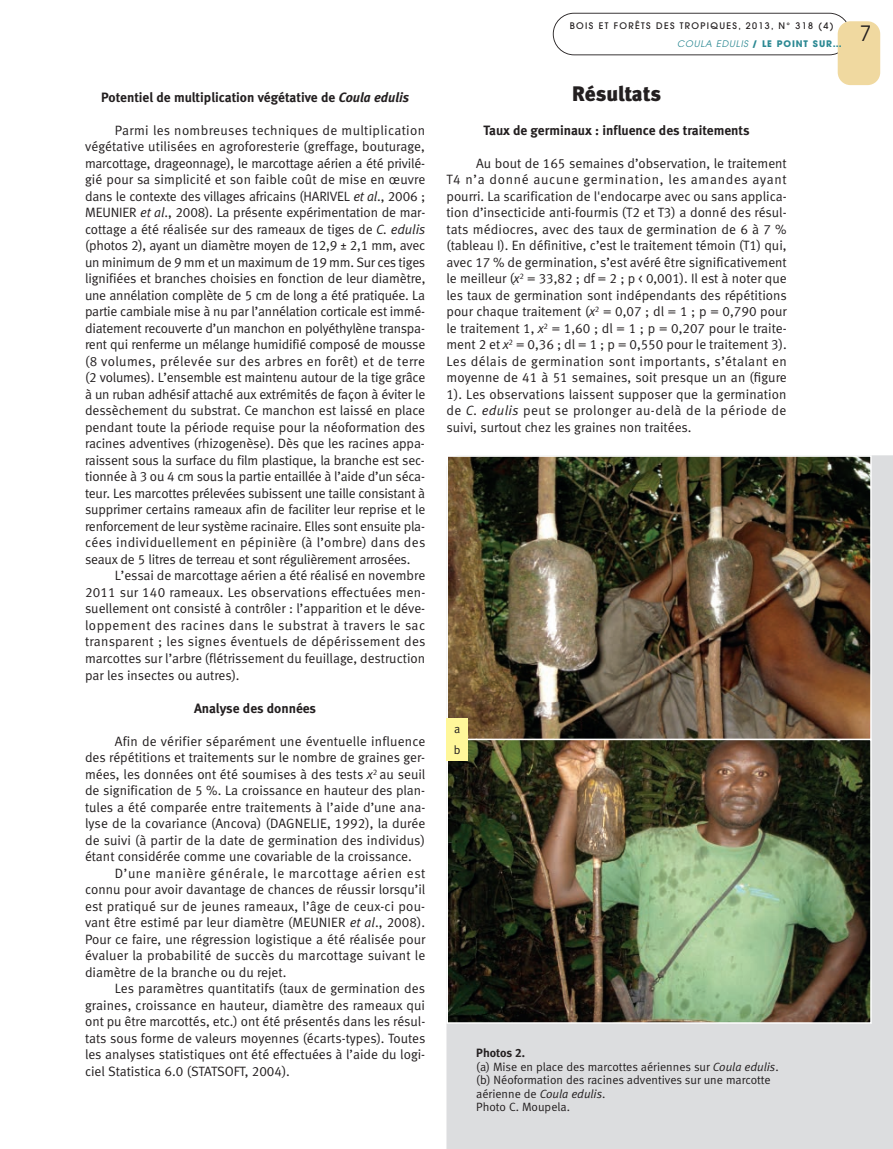
<style>
.page{position:relative;width:893px;height:1149px;background:#fff}
.page>*{position:absolute;margin:0;border:0;box-sizing:border-box;transform-origin:0 0}
.t1{font:21px "Meta Black LF";letter-spacing:-.005em;color:#231f20}
.t2{font:21px "Avant Garde";color:#231f20}
.t3{font:13.5px/16.5px "Meta Normal LF";color:#231f20;text-align:justify}
.t4{font:13.5px "Meta Bold LF";color:#231f20}
.t5{font:12px/13.5px "Meta Normal LF";color:#231f20}
.t6{font:12px "Meta Bold LF";color:#231f20}
.t7{font:500 9px "Avant Garde";letter-spacing:.15em;color:#231f20}
.t8{font:700 9px "Avant Garde";letter-spacing:.1em;color:#2c8993}
.s1{font-style:italic}
.s2{font-weight:400;font-style:italic}
</style>
<div class="page">
<svg style="left:553px;top:13px;width:294px;height:42px"></svg>
<div style="left:838px;top:21px;width:42px;height:64px;background:#f0d9a0;border-radius:13px"></div>
<div style="left:446px;top:455px;width:447px;height:693px;background:#dcdddf"></div>
<img style="left:449px;top:458px;width:420px;height:279px">
<div style="left:446px;top:455px;width:426px;height:285px;border:2px solid #fff"></div>
<img style="left:449px;top:741px;width:420px;height:279px">
<div style="left:446px;top:738px;width:426px;height:285px;border:2px solid #fff"></div>
<div style="left:446px;top:717px;width:22px;height:22px;background:#fff79a"></div>
<div style="left:446px;top:739px;width:22px;height:21px;background:#fff79a"></div>
<p class="t4" style="left:101px;top:92px;width:309px">Potentiel de multiplication végétative de <span class="s1">Coula edulis</span></p>
<p class="t3" style="left:85px;top:123px;width:342px;text-indent:30px">Parmi les nombreuses techniques de multiplication végétative utilisées en agroforesterie (greffage, bouturage, marcottage, drageonnage), le marcottage aérien a été privilé&shy;gié pour sa simplicité et son faible coût de mise en œuvre dans le contexte des villages africains (HARIVEL <span class="s1">et al</span>., 2006 ; MEUNIER <span class="s1">et al</span>., 2008). La présente expérimentation de mar&shy;cottage a été réalisée sur des rameaux de tiges de <span class="s1">C. edulis </span>(photos 2), ayant un diamètre moyen de 12,9 ± 2,1 mm, avec un minimum de 9 mm et un maximum de 19 mm. Sur ces tiges lignifiées et branches choisies en fonction de leur diamètre, une annélation complète de 5 cm de long a été pratiquée. La partie cambiale mise à nu par l’annélation corticale est immé&shy;diatement recouverte d’un manchon en polyéthylène transpa&shy;rent qui renferme un mélange humidifié composé de mousse (8 volumes, prélevée sur des arbres en forêt) et de terre (2 volumes). L’ensemble est maintenu autour de la tige grâce à un ruban adhésif attaché aux extrémités de façon à éviter le dessèchement du substrat. Ce manchon est laissé en place pendant toute la période requise pour la néoformation des racines adventives (rhizogenèse). Dès que les racines appa&shy;raissent sous la surface du film plastique, la branche est sec&shy;tionnée à 3 ou 4 cm sous la partie entaillée à l’aide d’un séca&shy;teur. Les marcottes prélevées subissent une taille consistant à supprimer certains rameaux afin de faciliter leur reprise et le renforcement de leur système racinaire. Elles sont ensuite pla&shy;cées individuellement en pépinière (à l’ombre) dans des seaux de 5 litres de terreau et sont régulièrement arrosées.</p>
<p class="t3" style="left:85px;top:568px;width:342px;text-indent:30px">L’essai de marcottage aérien a été réalisé en novembre 2011 sur 140 rameaux. Les observations effectuées men&shy;suellement ont consisté à contrôler : l’apparition et le déve&shy;loppement des racines dans le substrat à travers le sac transparent ; les signes éventuels de dépérissement des marcottes sur l’arbre (flétrissement du feuillage, destruction par les insectes ou autres).</p>
<p class="t4" style="left:194px;top:703px;width:124px">Analyse des données</p>
<p class="t3" style="left:85px;top:733px;width:342px;text-indent:30px">Afin de vérifier séparément une éventuelle influence des répétitions et traitements sur le nombre de graines ger&shy;mées, les données ont été soumises à des tests <span class="s1">x</span><sup>2</sup> au seuil de signification de 5 %. La croissance en hauteur des plan&shy;tules a été comparée entre traitements à l’aide d’une ana&shy;lyse de la covariance (Ancova) (DAGNELIE, 1992), la durée de suivi (à partir de la date de germination des individus) étant considérée comme une covariable de la croissance.</p>
<p class="t3" style="left:85px;top:865px;width:342px;text-indent:30px">D’une manière générale, le marcottage aérien est connu pour avoir davantage de chances de réussir lorsqu’il est pratiqué sur de jeunes rameaux, l’âge de ceux-ci pou&shy;vant être estimé par leur diamètre (MEUNIER <span class="s1">et al</span>., 2008).<br>Pour ce faire, une régression logistique a été réalisée pour évaluer la probabilité de succès du marcottage suivant le diamètre de la branche ou du rejet.</p>
<p class="t3" style="left:85px;top:981px;width:342px;text-indent:30px">Les paramètres quantitatifs (taux de germination des graines, croissance en hauteur, diamètre des rameaux qui ont pu être marcottés, etc.) ont été présentés dans les résul&shy;tats sous forme de valeurs moyennes (écarts-types). Toutes les analyses statistiques ont été effectuées à l’aide du logi&shy;ciel Statistica 6.0 (STATSOFT, 2004).</p>
<p class="t7" style="left:570px;top:23px;width:265px">BOIS ET FORÊTS DES TROPIQUES, 2013, N° 318 (4)</p>
<h1 class="t2" style="left:860px;top:26px;width:13px">7</h1>
<p class="t8" style="left:677px;top:41px;width:166px"><span class="s2">COULA EDULIS</span> / LE POINT SUR…</p>
<h1 class="t1" style="left:572px;top:86px;width:90px">Résultats</h1>
<p class="t4" style="left:484px;top:125px;width:267px">Taux de germinaux : influence des traitements</p>
<p class="t3" style="left:446px;top:156px;width:342px;text-indent:30px">Au bout de 165 semaines d’observation, le traitement T4 n’a donné aucune germination, les amandes ayant pourri. La scarification de l'endocarpe avec ou sans applica&shy;tion d’insecticide anti-fourmis (T2 et T3) a donné des résul&shy;tats médiocres, avec des taux de germination de 6 à 7 % (tableau I). En définitive, c’est le traitement témoin (T1) qui, avec 17 % de germination, s’est avéré être significativement le meilleur (<span class="s1">x</span><sup>2</sup> = 33,82 ; df = 2 ; p &lt; 0,001). Il est à noter que les taux de germination sont indépendants des répétitions pour chaque traitement (<span class="s1">x</span><sup>2</sup> = 0,07 ; dl = 1 ; p = 0,790 pour le traitement 1, <span class="s1">x</span><sup>2</sup> = 1,60 ; dl = 1 ; p = 0,207 pour le traite&shy;ment 2 et <span class="s1">x</span><sup>2</sup> = 0,36 ; dl = 1 ; p = 0,550 pour le traitement 3).<br>Les délais de germination sont importants, s’étalant en moyenne de 41 à 51 semaines, soit presque un an (figure 1). Les observations laissent supposer que la germination de <span class="s1">C. edulis</span> peut se prolonger au-delà de la période de suivi, surtout chez les graines non traitées.</p>
<p class="t5" style="left:454px;top:718px;width:8px;line-height:21.3px">a b</p>
<p class="t6" style="left:476px;top:1048px;width:50px">Photos 2.</p>
<p class="t5" style="left:476px;top:1060px;width:304px">(a) Mise en place des marcottes aériennes sur <span class="s1">Coula edulis</span>. (b) Néoformation des racines adventives sur une marcotte aérienne de <span class="s1">Coula edulis</span>.<br>Photo C. Moupela.</p>
</div>
